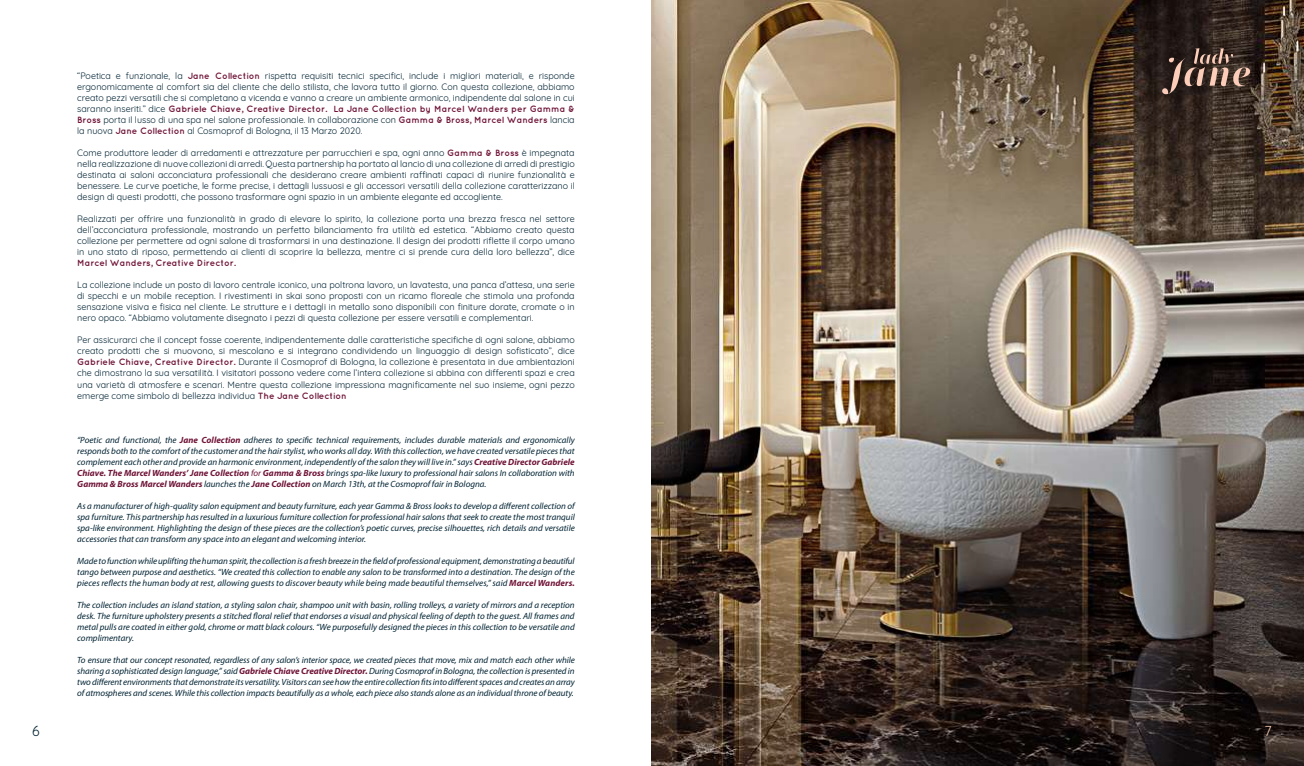
<style>
.page{position:relative;width:1304px;height:766px;background:#fff}
.page>*{position:absolute;margin:0;border:0;box-sizing:border-box;transform-origin:0 0}
.t1{font:14px "Quicksand";color:#002333}
.t2{font:14px "Quicksand";color:#fcceba}
.t3{font:9px/11px "Quicksand";color:#002333;text-align:justify}
.t4{font:italic 9px/11px "Myriad Pro";color:#002333;text-align:justify}
.t5{font:700 9px "Quicksand";color:#701538}
.s1{font-weight:700;color:#701538}
.s2{color:#701538}
</style>
<div class="page">
<img style="left:652px;top:0;width:652px;height:765px">
<svg style="left:1162px;top:48px;width:88px;height:46px;background:#5a473f"></svg>
<p class="t3" style="left:77px;top:70px;width:499px">“Poetica e funzionale, la <span class="s1">Jane Collection</span> rispetta requisiti tecnici specifici, include i migliori materiali, e risponde ergonomicamente al comfort sia del cliente che dello stilista, che lavora tutto il giorno. Con questa collezione, abbiamo creato pezzi versatili che si completano a vicenda e vanno a creare un ambiente armonico, indipendente dal salone in cui saranno inseriti.” dice <span class="s1">Gabriele Chiave, Creative Director. La Jane Collection by Marcel Wanders per Gamma &amp; Bross</span> porta il lusso di una spa nel salone professionale. In collaborazione con <span class="s1">Gamma &amp; Bross, Marcel Wanders</span> lancia la nuova <span class="s1">Jane Collection</span> al Cosmoprof di Bologna, il 13 Marzo 2020.</p>
<p class="t3" style="left:77px;top:147px;width:499px">Come produttore leader di arredamenti e attrezzature per parrucchieri e spa, ogni anno <span class="s1">Gamma &amp; Bross</span> è impegnata nella realizzazione di nuove collezioni di arredi. Questa partnership ha portato al lancio di una collezione di arredi di prestigio destinata ai saloni acconciatura professionali che desiderano creare ambienti raffinati capaci di riunire funzionalità e benessere. Le curve poetiche, le forme precise, i dettagli lussuosi e gli accessori versatili della collezione caratterizzano il design di questi prodotti, che possono trasformare ogni spazio in un ambiente elegante ed accogliente.</p>
<p class="t3" style="left:77px;top:213px;width:499px">Realizzati per offrire una funzionalità in grado di elevare lo spirito, la collezione porta una brezza fresca nel settore dell’acconciatura professionale, mostrando un perfetto bilanciamento fra utilità ed estetica. “Abbiamo creato questa collezione per permettere ad ogni salone di trasformarsi in una destinazione. Il design dei prodotti riflette il corpo umano in uno stato di riposo, permettendo ai clienti di scoprire la bellezza, mentre ci si prende cura della loro bellezza”, dice</p>
<p class="t5" style="left:77px;top:258px;width:160px">Marcel Wanders, Creative Director.</p>
<p class="t3" style="left:77px;top:279px;width:499px">La collezione include un posto di lavoro centrale iconico, una poltrona lavoro, un lavatesta, una panca d’attesa, una serie di specchi e un mobile reception. I rivestimenti in skai sono proposti con un ricamo floreale che stimola una profonda sensazione visiva e fisica nel cliente. Le strutture e i dettagli in metallo sono disponibili con finiture dorate, cromate o in nero opaco. “Abbiamo volutamente disegnato i pezzi di questa collezione per essere versatili e complementari.</p>
<p class="t3" style="left:77px;top:334px;width:499px">Per assicurarci che il concept fosse coerente, indipendentemente dalle caratteristiche specifiche di ogni salone, abbiamo creato prodotti che si muovono, si mescolano e si integrano condividendo un linguaggio di design sofisticato”, dice <span class="s1">Gabriele Chiave, Creative Director.</span> Durante il Cosmoprof di Bologna, la collezione è presentata in due ambientazioni che dimostrano la sua versatilità. I visitatori possono vedere come l’intera collezione si abbina con differenti spazi e crea una varietà di atmosfere e scenari. Mentre questa collezione impressiona magnificamente nel suo insieme, ogni pezzo emerge come simbolo di bellezza individua <span class="s1">The Jane Collection</span></p>
<p class="t4" style="left:77px;top:434px;width:499px">“Poetic and functional, the <span class="s1">Jane Collection</span> adheres to specific technical requirements, includes durable materials and ergonomically responds both to the comfort of the customer and the hair stylist, who works all day. With this collection, we have created versatile pieces that complement each other and provide an harmonic environment, independently of the salon they will live in.” says <span class="s1">Creative Director Gabriele Chiave. The Marcel Wanders’ Jane Collection</span> <span class="s2">for</span> <span class="s1">Gamma &amp; Bross</span> brings spa-like luxury to professional hair salons In collaboration with <span class="s1">Gamma &amp; Bross Marcel Wanders</span> launches the <span class="s1">Jane Collection</span> on March 13th, at the Cosmoprof fair in Bologna.</p>
<p class="t4" style="left:77px;top:500px;width:499px">As a manufacturer of high-quality salon equipment and beauty furniture, each year Gamma &amp; Bross looks to develop a different collection of spa furniture. This partnership has resulted in a luxurious furniture collection for professional hair salons that seek to create the most tranquil spa-like environment. Highlighting the design of these pieces are the collection’s poetic curves, precise silhouettes, rich details and versatile accessories that can transform any space into an elegant and welcoming interior.</p>
<p class="t4" style="left:77px;top:555px;width:499px">Made to function while uplifting the human spirit, the collection is a fresh breeze in the field of professional equipment, demonstrating a beautiful tango between purpose and aesthetics. “We created this collection to enable any salon to be transformed into a destination. The design of the pieces reflects the human body at rest, allowing guests to discover beauty while being made beautiful themselves,” said <span class="s1">Marcel Wanders.</span></p>
<p class="t4" style="left:77px;top:599px;width:499px">The collection includes an island station, a styling salon chair, shampoo unit with basin, rolling trolleys, a variety of mirrors and a reception desk. The furniture upholstery presents a stitched floral relief that endorses a visual and physical feeling of depth to the guest. All frames and metal pulls are coated in either gold, chrome or matt black colours. “We purposefully designed the pieces in this collection to be versatile and complimentary.</p>
<p class="t4" style="left:77px;top:654px;width:499px">To ensure that our concept resonated, regardless of any salon’s interior space, we created pieces that move, mix and match each other while sharing a sophisticated design language,” said <span class="s1">Gabriele Chiave Creative Director.</span> During Cosmoprof in Bologna, the collection is presented in two different environments that demonstrate its versatility. Visitors can see how the entire collection fits into different spaces and creates an array of atmospheres and scenes. While this collection impacts beautifully as a whole, each piece also stands alone as an individual throne of beauty.</p>
<h1 class="t1" style="left:32px;top:720px;width:9px">6</h1>
<h1 class="t2" style="left:1265px;top:720px;width:9px">7</h1>
</div>
